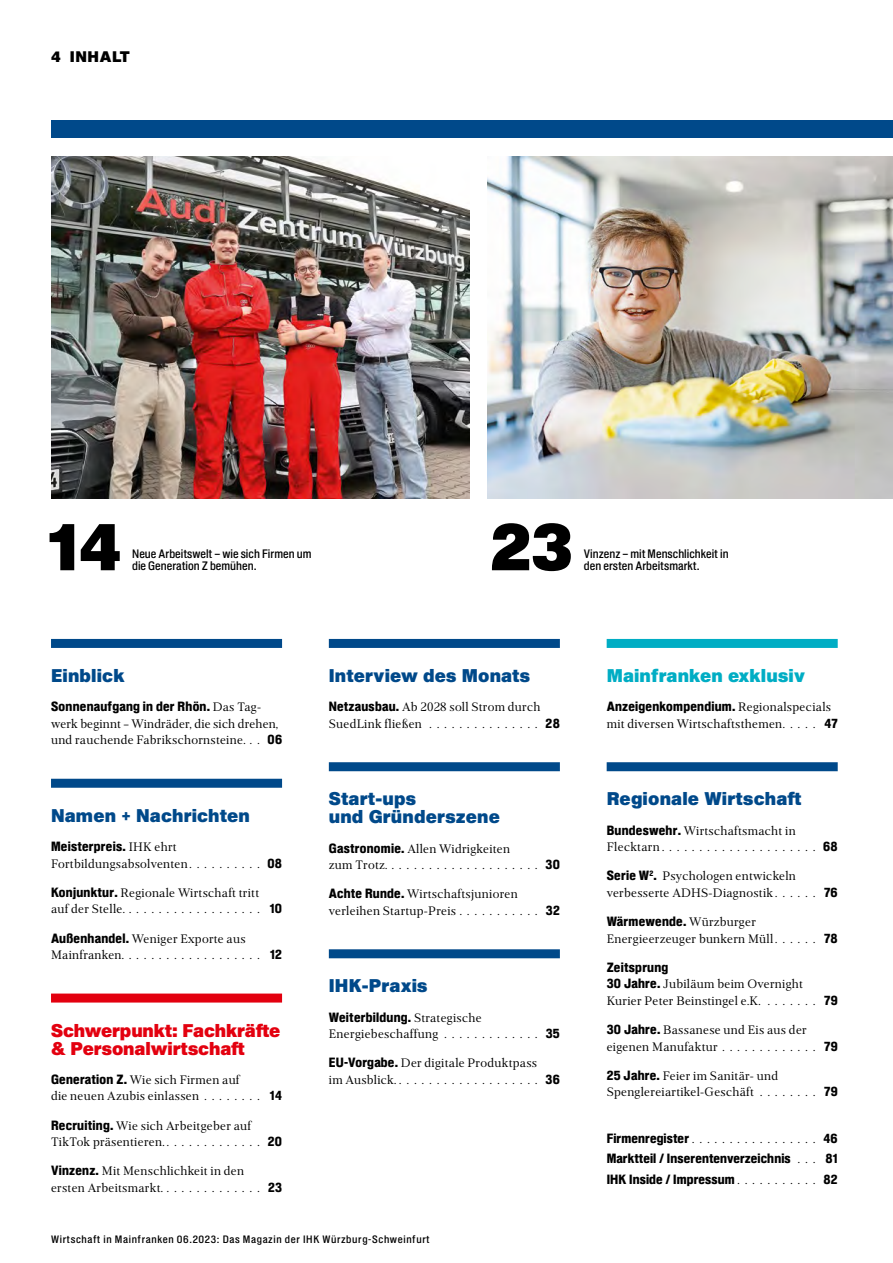
<style>
.page{position:relative;width:893px;height:1263px;background:#fff}
.page>*{position:absolute;margin:0;border:0;box-sizing:border-box;transform-origin:0 0}
.t1{font:66px "Shapiro Pro 96 Super";color:#000}
.Inhalt-Head_Rubrik_b{font:18px/18px "Shapiro Pro 96 Super";letter-spacing:.01em;color:#00498a}
.Inhalt-Head_Rubrik_T{font:18px/18px "Shapiro Pro 96 Super";letter-spacing:-.005em;color:#e3000f}
.Inhalt-Head_Rubrik_b-2{font:18px "Shapiro Pro 96 Super";letter-spacing:.01em;color:#00adc4}
.Inhalt-Head_Rubrik_T-2{font:18px "Shapiro Pro 96 Super";letter-spacing:.01em;color:#00498a}
.t2{font:15px "Shapiro Pro 96 Super";letter-spacing:.04em;color:#000}
.Inhalt-Anreisser__Fl{font:13.2px/16.5px "Frontis";letter-spacing:.02em;color:#000}
.Inhalt-Anreisser__Fl-2{font:800 13.2px "Shapiro Pro 82 Super";letter-spacing:.01em;color:#000}
.Info_Hinweis{font:12px/12.8px "Shapiro Pro 52 Middle";color:#000}
.t3{font:10.5px "Shapiro Pro 52 Middle";letter-spacing:.06em;color:#000}
.s1{font-family:"Shapiro Pro 82 Super";font-weight:800}
</style>
<div class="page">
<div style="left:51px;top:639px;width:231px;height:9px;background:#00498a"></div>
<div style="left:51px;top:779px;width:231px;height:9px;background:#00498a"></div>
<div style="left:51px;top:993px;width:231px;height:9px;background:#e3000f"></div>
<div style="left:329px;top:639px;width:231px;height:9px;background:#00498a"></div>
<div style="left:329px;top:762px;width:231px;height:9px;background:#00498a"></div>
<div style="left:329px;top:949px;width:231px;height:9px;background:#00498a"></div>
<div style="left:607px;top:639px;width:231px;height:9px;background:#00adc4"></div>
<div style="left:607px;top:762px;width:231px;height:9px;background:#00498a"></div>
<div style="left:51px;top:120px;width:842px;height:18px;background:#00498a"></div>
<img style="left:488px;top:156px;width:405px;height:342px">
<img style="left:51px;top:156px;width:418px;height:342px">
<p class="t2" style="left:51px;top:46px;width:80px">4 INHALT</p>
<p class="t1" style="left:49px;top:500px;width:74px">14</p>
<p class="Info_Hinweis" style="left:132px;top:547px;width:181px">Neue Arbeitswelt – wie sich Firmen um die Generation Z bemühen.</p>
<p class="t1" style="left:490px;top:500px;width:84px">23</p>
<p class="Info_Hinweis" style="left:584px;top:547px;width:146px">Vinzenz – mit Menschlichkeit in den ersten Arbeitsmarkt.</p>
<p class="Inhalt-Head_Rubrik_b" style="left:51px;top:667px;width:75px">Einblick</p>
<p class="Inhalt-Anreisser__Fl" style="left:51px;top:698px;width:229px"><span class="s1">Sonnenaufgang in der Rhön.</span> Das Tag&shy;werk beginnt – Windräder, die sich drehen, und rauchende Fabrikschornsteine.</p>
<p class="Inhalt-Anreisser__Fl-2" style="left:268px;top:730px;width:16px">06</p>
<p class="Inhalt-Head_Rubrik_b" style="left:51px;top:807px;width:200px">Namen + Nachrichten</p>
<p class="Inhalt-Anreisser__Fl" style="left:51px;top:838px;width:138px"><span class="s1">Meisterpreis.</span> IHK ehrt<br>Fortbildungsabsolventen</p>
<p class="Inhalt-Anreisser__Fl" style="left:51px;top:884px;width:210px"><span class="s1">Konjunktur.</span> Regionale Wirtschaft tritt auf der Stelle.</p>
<p class="Inhalt-Anreisser__Fl" style="left:51px;top:930px;width:196px"><span class="s1">Außenhandel.</span> Weniger Exporte aus<br>Mainfranken.</p>
<p class="Inhalt-Anreisser__Fl-2" style="left:267px;top:853px;width:16px">08</p>
<p class="Inhalt-Anreisser__Fl-2" style="left:270px;top:899px;width:14px">10</p>
<p class="Inhalt-Anreisser__Fl-2" style="left:270px;top:945px;width:13px">12</p>
<p class="Inhalt-Head_Rubrik_T" style="left:51px;top:1022px;width:231px">Schwerpunkt: Fachkräfte &amp; Personalwirtschaft</p>
<p class="Inhalt-Anreisser__Fl" style="left:51px;top:1071px;width:190px"><span class="s1">Generation Z.</span> Wie sich Firmen auf die neuen Azubis einlassen</p>
<p class="Inhalt-Anreisser__Fl-2" style="left:270px;top:1086px;width:14px">14</p>
<p class="Inhalt-Anreisser__Fl" style="left:51px;top:1117px;width:202px"><span class="s1">Recruiting.</span> Wie sich Arbeitgeber auf<br>TikTok präsentieren.</p>
<p class="Inhalt-Anreisser__Fl" style="left:51px;top:1162px;width:195px"><span class="s1">Vinzenz.</span> Mit Menschlichkeit in den ersten Arbeitsmarkt.</p>
<p class="Inhalt-Anreisser__Fl-2" style="left:268px;top:1132px;width:16px">20</p>
<p class="Inhalt-Anreisser__Fl-2" style="left:268px;top:1178px;width:16px">23</p>
<p class="Inhalt-Head_Rubrik_T-2" style="left:329px;top:663px;width:203px">Interview des Monats</p>
<p class="Inhalt-Anreisser__Fl" style="left:329px;top:698px;width:213px"><span class="s1">Netzausbau.</span> Ab 2028 soll Strom durch<br>SuedLink fließen</p>
<p class="Inhalt-Anreisser__Fl-2" style="left:546px;top:714px;width:16px">28</p>
<p class="Inhalt-Head_Rubrik_b" style="left:329px;top:790px;width:173px">Start-ups<br>und Gründerszene</p>
<p class="Inhalt-Anreisser__Fl" style="left:329px;top:840px;width:183px"><span class="s1">Gastronomie.</span> Allen Widrigkeiten zum Trotz.</p>
<p class="Inhalt-Anreisser__Fl" style="left:329px;top:885px;width:191px"><span class="s1">Achte Runde.</span> Wirtschaftsjunioren verleihen Startup-Preis</p>
<p class="Inhalt-Anreisser__Fl-2" style="left:545px;top:855px;width:16px">30</p>
<p class="Inhalt-Anreisser__Fl-2" style="left:546px;top:901px;width:16px">32</p>
<p class="Inhalt-Head_Rubrik_b" style="left:329px;top:978px;width:100px">IHK-Praxis</p>
<p class="Inhalt-Anreisser__Fl" style="left:329px;top:1009px;width:154px"><span class="s1">Weiterbildung.</span> Strategische<br>Energiebeschaffung</p>
<p class="Inhalt-Anreisser__Fl" style="left:329px;top:1054px;width:210px"><span class="s1">EU-Vorgabe.</span> Der digitale Produktpass im Ausblick.</p>
<p class="Inhalt-Anreisser__Fl-2" style="left:546px;top:1024px;width:16px">35</p>
<p class="Inhalt-Anreisser__Fl-2" style="left:546px;top:1070px;width:16px">36</p>
<p class="t3" style="left:51px;top:1232px;width:380px">Wirtschaft in Mainfranken 06.2023: Das Magazin der IHK Würzburg-Schweinfurt</p>
<p class="Inhalt-Head_Rubrik_b-2" style="left:607px;top:663px;width:200px">Mainfranken exklusiv</p>
<p class="Inhalt-Anreisser__Fl" style="left:607px;top:698px;width:226px"><span class="s1">Anzeigenkompendium.</span> Regionalspecials mit diversen Wirtschaftsthemen</p>
<p class="Inhalt-Anreisser__Fl-2" style="left:824px;top:714px;width:15px">47</p>
<p class="Inhalt-Head_Rubrik_b" style="left:607px;top:790px;width:196px">Regionale Wirtschaft</p>
<p class="Inhalt-Anreisser__Fl" style="left:607px;top:822px;width:191px"><span class="s1">Bundeswehr.</span> Wirtschaftsmacht in<br>Flecktarn</p>
<p class="Inhalt-Anreisser__Fl" style="left:607px;top:867px;width:191px"><span class="s1">Serie W</span><sup>2</sup><span class="s1">.</span> Psychologen entwickeln verbesserte ADHS-Diagnostik</p>
<p class="Inhalt-Anreisser__Fl" style="left:607px;top:913px;width:168px"><span class="s1">Wärmewende.</span> Würzburger<br>Energieerzeuger bunkern Müll</p>
<p class="Inhalt-Anreisser__Fl" style="left:607px;top:959px;width:198px"><span class="s1">Zeitsprung<br>30 Jahre.</span> Jubiläum beim Overnight<br>Kurier Peter Beinstingel e.K.</p>
<p class="Inhalt-Anreisser__Fl" style="left:607px;top:1021px;width:202px"><span class="s1">30 Jahre.</span> Bassanese und Eis aus der eigenen Manufaktur</p>
<p class="Inhalt-Anreisser__Fl" style="left:607px;top:1067px;width:173px"><span class="s1">25 Jahre.</span> Feier im Sanitär- und<br>Spenglereiartikel-Geschäft</p>
<p class="Inhalt-Anreisser__Fl-2" style="left:823px;top:837px;width:16px">68</p>
<p class="Inhalt-Anreisser__Fl-2" style="left:824px;top:883px;width:15px">76</p>
<p class="Inhalt-Anreisser__Fl-2" style="left:824px;top:928px;width:15px">78</p>
<p class="Inhalt-Anreisser__Fl-2" style="left:824px;top:991px;width:15px">79</p>
<p class="Inhalt-Anreisser__Fl-2" style="left:824px;top:1036px;width:15px">79</p>
<p class="Inhalt-Anreisser__Fl-2" style="left:824px;top:1082px;width:15px">79</p>
<p class="Inhalt-Anreisser__Fl-2" style="left:607px;top:1128px;width:84px">Firmenregister</p>
<p class="Inhalt-Anreisser__Fl-2" style="left:824px;top:1128px;width:16px">46</p>
<p class="Inhalt-Anreisser__Fl-2" style="left:607px;top:1149px;width:186px">Marktteil / Inserentenverzeichnis</p>
<p class="Inhalt-Anreisser__Fl-2" style="left:826px;top:1149px;width:14px">81</p>
<p class="Inhalt-Anreisser__Fl-2" style="left:607px;top:1170px;width:130px">IHK Inside / Impressum</p>
<p class="Inhalt-Anreisser__Fl-2" style="left:824px;top:1170px;width:16px">82</p>
</div>
